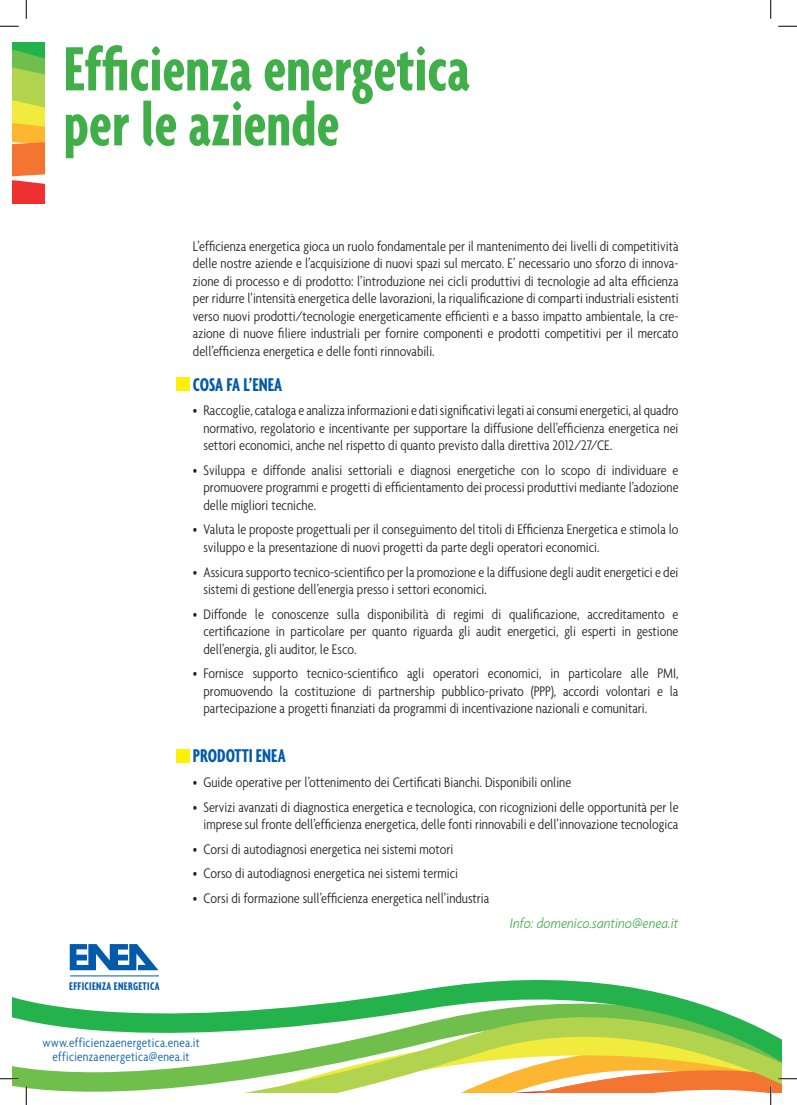
<style>
.page{position:relative;width:797px;height:1105px;background:#fff}
.page>*{position:absolute;margin:0;border:0;box-sizing:border-box;transform-origin:0 0}
.t1{font:700 extra-condensed 67.5px/55px "Agenda";color:#40ae49}
.t2{font:700 extra-condensed 20px "Agenda";color:#015aaa}
.t3{font:300 condensed 15px/17.5px "Agenda";color:#231f20;text-align:justify}
.t4{font:italic 300 15px "Agenda";color:#40ae49;scale:.9 1}
.t5{font:300 condensed 13.75px/13.8px "Agenda";letter-spacing:.02em;color:#015aaa;text-align:center}
.t6{font:700 extra-condensed 12.12px "Agenda";letter-spacing:.06em;color:#015aaa}
</style>
<div class="page">
<svg style="left:12px;top:979px;width:716px;height:35px"></svg>
<svg style="left:12px;top:1014px;width:769px;height:34px"></svg>
<svg style="left:12px;top:43px;width:32px;height:160px"></svg>
<div style="left:177px;top:378px;width:13px;height:13px;background:#fff101"></div>
<div style="left:177px;top:749px;width:13px;height:13px;background:#fff101"></div>
<svg style="left:70px;top:944px;width:88px;height:26px"></svg>
<hr style="left:70px;top:975px;width:89px;height:1px;background:#015aaa">
<svg style="left:0;top:25px;width:19px;height:2px"></svg>
<svg style="left:778px;top:25px;width:19px;height:2px"></svg>
<svg style="left:25px;top:0;width:2px;height:19px"></svg>
<svg style="left:770px;top:0;width:1px;height:19px"></svg>
<svg style="left:0;top:1048px;width:797px;height:57px"></svg>
<h1 class="t1" style="left:63px;top:40px;width:408px">Efficienza energetica per le aziende</h1>
<p class="t6" style="left:69px;top:979px;width:91px">Efficienza Energetica</p>
<p class="t3" style="left:193px;top:237px;width:487px">L’efficienza energetica gioca un ruolo fondamentale per il mantenimento dei livelli di competitività delle nostre aziende e l’acquisizione di nuovi spazi sul mercato. E’ necessario uno sforzo di innova&shy;zione di processo e di prodotto: l’introduzione nei cicli produttivi di tecnologie ad alta efficienza per ridurre l’intensità energetica delle lavorazioni, la riqualificazione di comparti industriali esistenti verso nuovi prodotti/tecnologie energeticamente efficienti e a basso impatto ambientale, la cre&shy;azione di nuove filiere industriali per fornire componenti e prodotti competitivi per il mercato dell’efficienza energetica e delle fonti rinnovabili.</p>
<h2 class="t2" style="left:193px;top:373px;width:91px">Cosa fa l’ENEA</h2>
<p class="t3" style="left:203px;top:401px;width:476px;text-indent:-11px">• Raccoglie, cataloga e analizza informazioni e dati significativi legati ai consumi energetici, al quadro normativo, regolatorio e incentivante per supportare la diffusione dell’efficienza energetica nei settori economici, anche nel rispetto di quanto previsto dalla direttiva 2012/27/CE.</p>
<p class="t3" style="left:203px;top:461px;width:476px;text-indent:-11px">• Sviluppa e diffonde analisi settoriali e diagnosi energetiche con lo scopo di individuare e promuovere programmi e progetti di efficientamento dei processi produttivi mediante l’adozione delle migliori tecniche.</p>
<p class="t3" style="left:203px;top:521px;width:476px;text-indent:-11px">• Valuta le proposte progettuali per il conseguimento del titoli di Efficienza Energetica e stimola lo sviluppo e la presentazione di nuovi progetti da parte degli operatori economici.</p>
<p class="t3" style="left:203px;top:563px;width:476px;text-indent:-11px">• Assicura supporto tecnico-scientifico per la promozione e la diffusione degli audit energetici e dei sistemi di gestione dell’energia presso i settori economici.</p>
<p class="t3" style="left:203px;top:605px;width:476px;text-indent:-11px">• Diffonde le conoscenze sulla disponibilità di regimi di qualificazione, accreditamento e certificazione in particolare per quanto riguarda gli audit energetici, gli esperti in gestione dell’energia, gli auditor, le Esco.</p>
<p class="t3" style="left:203px;top:664px;width:476px;text-indent:-11px">• Fornisce supporto tecnico-scientifico agli operatori economici, in particolare alle PMI, promuovendo la costituzione di partnership pubblico-privato (PPP), accordi volontari e la partecipazione a progetti finanziati da programmi di incentivazione nazionali e comunitari.</p>
<h2 class="t2" style="left:193px;top:745px;width:94px">Prodotti ENEA</h2>
<p class="t3" style="left:193px;top:773px;width:380px">• Guide operative per l’ottenimento dei Certificati Bianchi. Disponibili online</p>
<p class="t3" style="left:193px;top:798px;width:487px;text-align:right">• Servizi avanzati di diagnostica energetica e tecnologica, con ricognizioni delle opportunità per le imprese sul fronte dell’efficienza energetica, delle fonti rinnovabili e dell’innovazione tecnologica</p>
<p class="t3" style="left:193px;top:840px;width:262px">• Corsi di autodiagnosi energetica nei sistemi motori</p>
<p class="t3" style="left:193px;top:864px;width:267px">• Corso di autodiagnosi energetica nei sistemi termici</p>
<p class="t3" style="left:193px;top:889px;width:298px">• Corsi di formazione sull’efficienza energetica nell’industria</p>
<p class="t4" style="left:510px;top:914px;width:189px">Info: domenico.santino@enea.it</p>
<p class="t5" style="left:42px;top:1035px;width:159px">www.efficienzaenergetica.enea.it efficienzaenergetica@enea.it</p>
</div>
